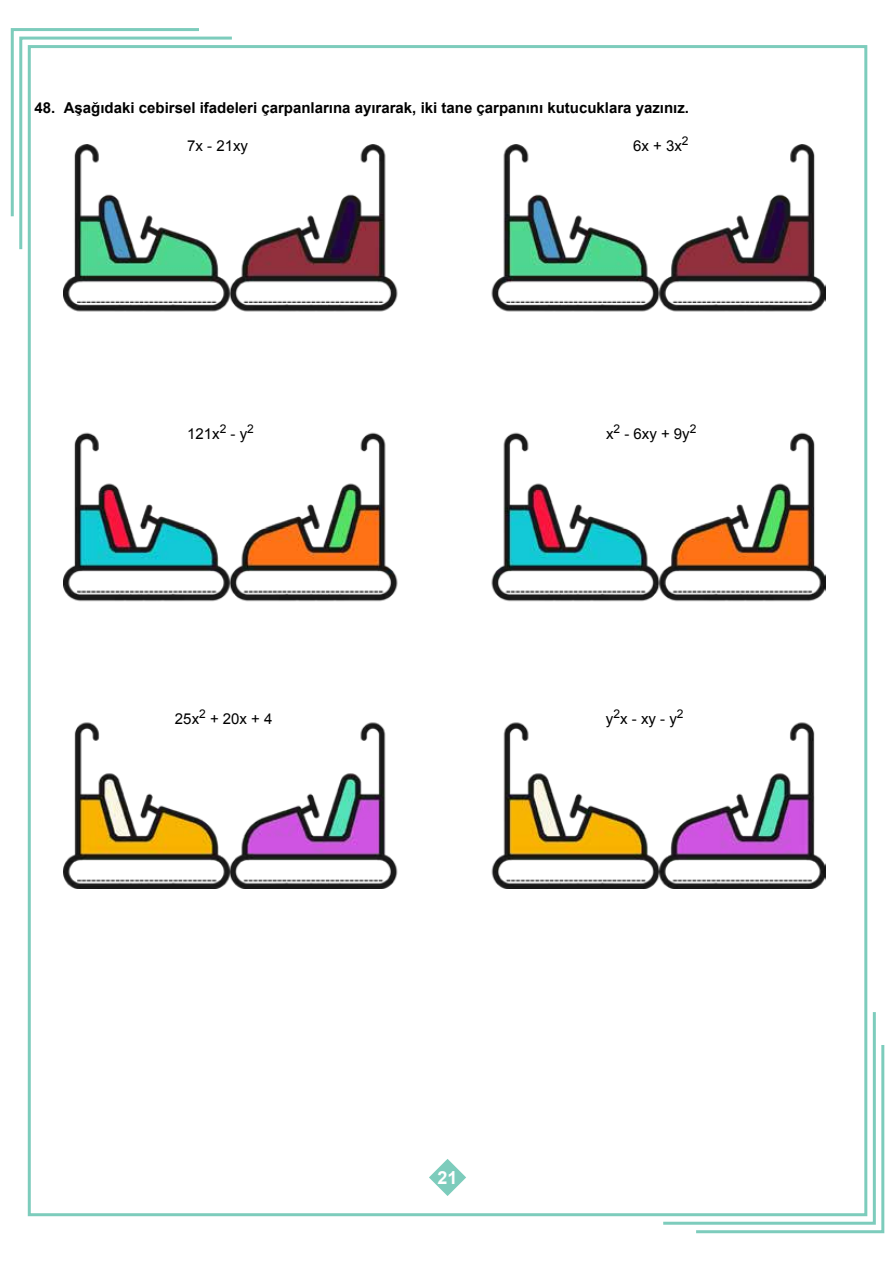
<style>
.page{position:relative;width:893px;height:1263px;background:#fff}
.page>*{position:absolute;margin:0;border:0;box-sizing:border-box;transform-origin:0 0}
.t1{font:700 18px "Arial";color:#fff}
.t2{font:700 15px "Arial";color:#000}
.t3{font:15px "Arial";color:#000}
</style>
<div class="page">
<svg style="left:19px;top:36px;width:216px;height:216px"></svg>
<svg style="left:10px;top:28px;width:192px;height:191px"></svg>
<svg style="left:660px;top:1009px;width:216px;height:216px"></svg>
<svg style="left:693px;top:1042px;width:192px;height:192px"></svg>
<svg style="left:429px;top:1159px;width:37px;height:37px"></svg>
<img style="left:64px;top:144px;width:761px;height:744px">
<p class="t2" style="left:35px;top:98px;width:656px">48. Aşağıdaki cebirsel ifadeleri çarpanlarına ayırarak, iki tane çarpanını kutucuklara yazınız.</p>
<p class="t3" style="left:187px;top:136px;width:62px">7x - 21xy</p>
<p class="t3" style="left:633px;top:136px;width:57px">6x + 3x<sup>2</sup></p>
<p class="t3" style="left:187px;top:424px;width:68px">121x<sup>2</sup> - y<sup>2</sup></p>
<p class="t3" style="left:606px;top:424px;width:92px">x<sup>2</sup> - 6xy + 9y<sup>2</sup></p>
<p class="t3" style="left:175px;top:709px;width:99px">25x<sup>2</sup> + 20x + 4</p>
<p class="t3" style="left:606px;top:709px;width:79px">y<sup>2</sup>x - xy - y<sup>2</sup></p>
<p class="t1" style="left:438px;top:1166px;width:22px">21</p>
</div>
